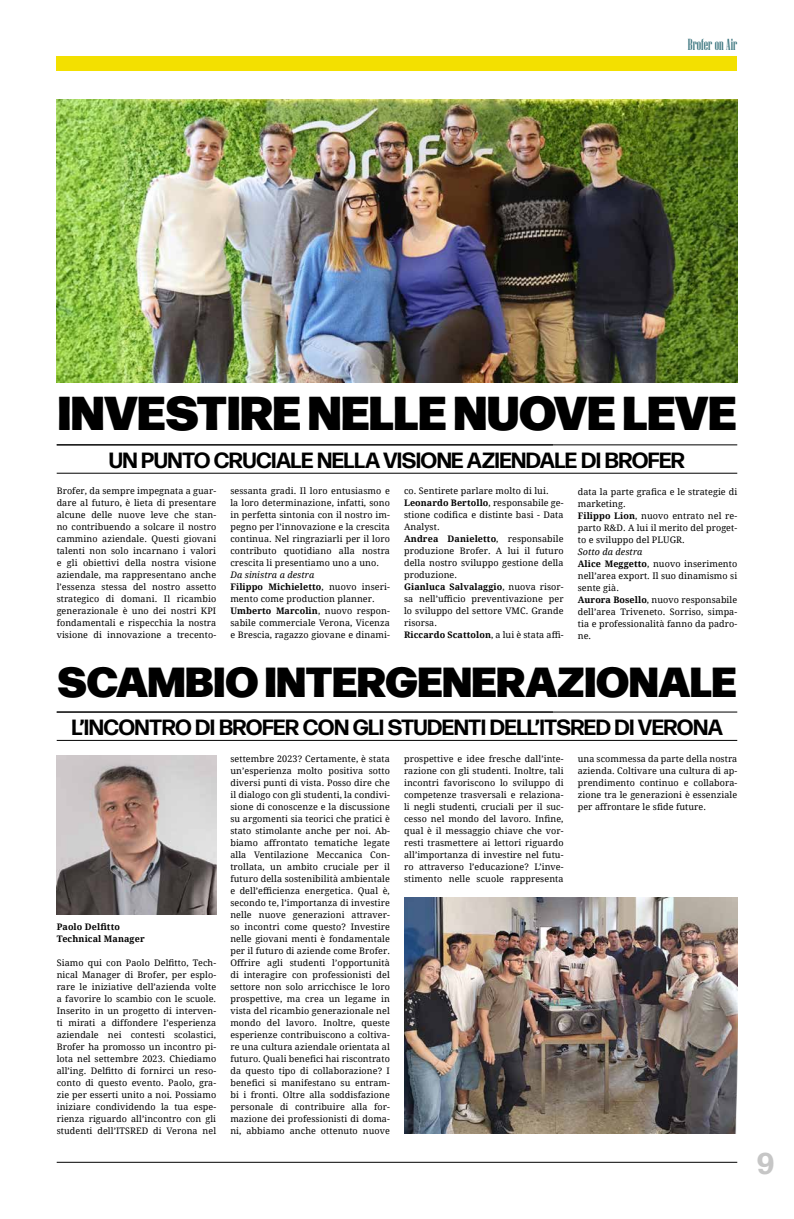
<style>
.page{position:relative;width:794px;height:1219px;background:#fff}
.page>*{position:absolute;margin:0;border:0;box-sizing:border-box;transform-origin:0 0}
.t1{font:900 47.5px "Forma DJR Display";color:#000}
.t2{font:900 42px "Forma DJR Display";color:#000}
.t3{font:700 30px "Forma DJR Display";color:#c6c6c6}
.t4{font:700 22px "Forma DJR Display";color:#000}
.t5{font:16px "Niagara";color:#3a747e}
.t6{font:9px/12px "Droid Serif";letter-spacing:.01em;color:#000;text-align:justify}
.t7{font:700 9px/12px "Droid Serif";letter-spacing:.01em;color:#000}
.s1{font-style:italic}
.s2{font-weight:700}
</style>
<div class="page">
<div style="left:57px;top:57px;width:680px;height:14px;background:#f3e000"></div>
<hr style="left:57px;top:1162px;width:680px;height:1px;background:#000">
<img style="left:57px;top:99px;width:680px;height:284px">
<hr style="left:57px;top:444px;width:680px;height:1px;background:#000">
<hr style="left:57px;top:711px;width:680px;height:1px;background:#000">
<hr style="left:57px;top:473px;width:680px;height:1px;background:#000">
<hr style="left:57px;top:740px;width:680px;height:1px;background:#000">
<img style="left:57px;top:755px;width:159px;height:160px">
<img style="left:404px;top:898px;width:333px;height:236px">
<h3 class="t5" style="left:688px;top:36px;width:51px">Brofer on Air</h3>
<h1 class="t1" style="left:58px;top:376px;width:680px">INVESTIRE NELLE NUOVE LEVE</h1>
<h3 class="t4" style="left:109px;top:446px;width:577px">UN PUNTO CRUCIALE NELLA VISIONE AZIENDALE DI BROFER</h3>
<p class="t6" style="left:57px;top:485px;width:161px">Brofer, da sempre impegnata a guar&shy;dare al futuro, è lieta di presentare alcune delle nuove leve che stan&shy;no contribuendo a solcare il nostro cammino aziendale. Questi giovani talenti non solo incarnano i valori e gli obiettivi della nostra visione aziendale, ma rappresentano anche l’essenza stessa del nostro assetto strategico di domani. Il ricambio generazionale è uno dei nostri KPI fondamentali e rispecchia la nostra visione di innovazione a trecento-</p>
<p class="t6" style="left:230px;top:485px;width:161px">sessanta gradi. Il loro entusiasmo e la loro determinazione, infatti, sono in perfetta sintonia con il nostro im&shy;pegno per l’innovazione e la crescita continua. Nel ringraziarli per il loro contributo quotidiano alla nostra crescita li presentiamo uno a uno.</p>
<p class="t6" style="left:230px;top:569px;width:161px;text-align:left"><span class="s1">Da sinistra a destra<br></span><span class="s2">Filippo Michieletto</span>, nuovo inseri&shy;mento come production planner.<br><span class="s2">Umberto Marcolin</span>, nuovo respon&shy;sabile commerciale Verona, Vicenza e Brescia, ragazzo giovane e dinami-</p>
<p class="t6" style="left:404px;top:485px;width:161px;text-align:left">co. Sentirete parlare molto di lui.<br><span class="s2">Leonardo Bertollo</span>, responsabile ge&shy;stione codifica e distinte basi - Data<br>Analyst.<br><span class="s2">Andrea Danieletto</span>, responsabile produzione Brofer. A lui il futuro della nostro sviluppo gestione della produzione.<br><span class="s2">Gianluca Salvalaggio</span>, nuova risor&shy;sa nell’ufficio preventivazione per lo sviluppo del settore VMC. Grande risorsa.<br><span class="s2">Riccardo Scattolon</span>, a lui è stata affi-</p>
<p class="t6" style="left:578px;top:485px;width:161px;text-align:left">data la parte grafica e le strategie di marketing.<br><span class="s2">Filippo Lion</span>, nuovo entrato nel re&shy;parto R&amp;D. A lui il merito del proget&shy;to e sviluppo del PLUGR.</p>
<p class="t6" style="left:578px;top:545px;width:161px;text-align:left"><span class="s1">Sotto da destra<br></span><span class="s2">Alice Meggetto</span>, nuovo inserimento nell’area export. Il suo dinamismo si sente già.<br><span class="s2">Aurora Bosello</span>, nuovo responsabile dell’area Triveneto. Sorriso, simpa&shy;tia e professionalità fanno da padro&shy;ne.</p>
<h2 class="t2" style="left:58px;top:649px;width:680px">SCAMBIO INTERGENERAZIONALE</h2>
<h3 class="t4" style="left:72px;top:713px;width:652px">L’INCONTRO DI BROFER CON GLI STUDENTI DELL’ITSRED DI VERONA</h3>
<p class="t7" style="left:57px;top:920px;width:89px">Paolo Delfitto<br>Technical Manager</p>
<p class="t6" style="left:57px;top:956px;width:161px">Siamo qui con Paolo Delfitto, Tech&shy;nical Manager di Brofer, per esplo&shy;rare le iniziative dell’azienda volte a favorire lo scambio con le scuole.<br>Inserito in un progetto di interven&shy;ti mirati a diffondere l’esperienza aziendale nei contesti scolastici, Brofer ha promosso un incontro pi&shy;lota nel settembre 2023. Chiediamo all’ing. Delfitto di fornirci un reso&shy;conto di questo evento. Paolo, gra&shy;zie per esserti unito a noi. Possiamo iniziare condividendo la tua espe&shy;rienza riguardo all’incontro con gli studenti dell’ITSRED di Verona nel</p>
<p class="t6" style="left:230px;top:752px;width:161px">settembre 2023? Certamente, è stata un’esperienza molto positiva sotto diversi punti di vista. Posso dire che il dialogo con gli studenti, la condivi&shy;sione di conoscenze e la discussione su argomenti sia teorici che pratici è stato stimolante anche per noi. Ab&shy;biamo affrontato tematiche legate alla Ventilazione Meccanica Con&shy;trollata, un ambito cruciale per il futuro della sostenibilità ambientale e dell’efficienza energetica. Qual è, secondo te, l’importanza di investire nelle nuove generazioni attraver&shy;so incontri come questo? Investire nelle giovani menti è fondamentale per il futuro di aziende come Brofer.<br>Offrire agli studenti l’opportunità di interagire con professionisti del settore non solo arricchisce le loro prospettive, ma crea un legame in vista del ricambio generazionale nel mondo del lavoro. Inoltre, queste esperienze contribuiscono a coltiva&shy;re una cultura aziendale orientata al futuro. Quali benefici hai riscontrato da questo tipo di collaborazione? I benefici si manifestano su entram&shy;bi i fronti. Oltre alla soddisfazione personale di contribuire alla for&shy;mazione dei professionisti di doma&shy;ni, abbiamo anche ottenuto nuove</p>
<p class="t6" style="left:404px;top:752px;width:161px">prospettive e idee fresche dall’inte&shy;razione con gli studenti. Inoltre, tali incontri favoriscono lo sviluppo di competenze trasversali e relaziona&shy;li negli studenti, cruciali per il suc&shy;cesso nel mondo del lavoro. Infine, qual è il messaggio chiave che vor&shy;resti trasmettere ai lettori riguardo all’importanza di investire nel futu&shy;ro attraverso l’educazione? L’inve&shy;stimento nelle scuole rappresenta</p>
<p class="t6" style="left:578px;top:753px;width:161px">una scommessa da parte della nostra azienda. Coltivare una cultura di ap&shy;prendimento continuo e collabora&shy;zione tra le generazioni è essenziale per affrontare le sfide future.</p>
<h3 class="t3" style="left:757px;top:1144px;width:18px">9</h3>
</div>
